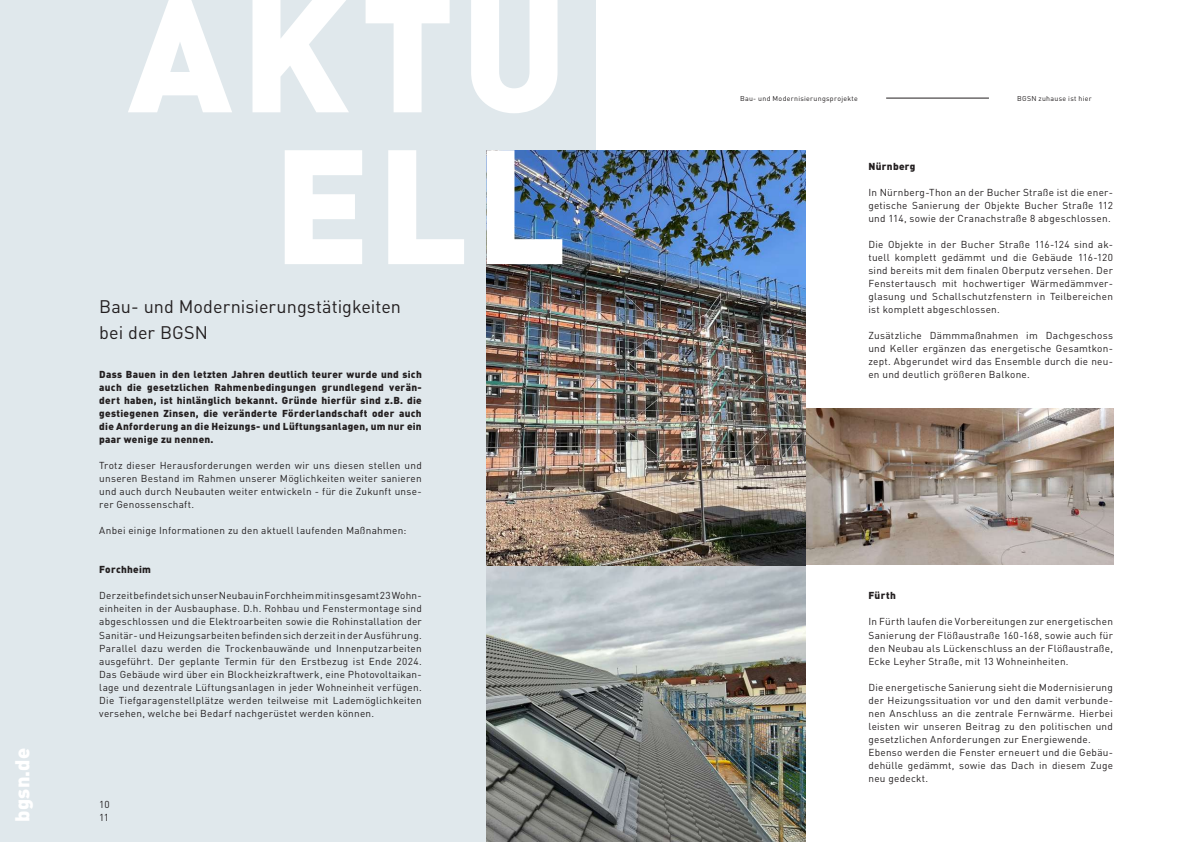
<style>
.page{position:relative;width:1191px;height:842px;background:#fff}
.page>*{position:absolute;margin:0;border:0;box-sizing:border-box;transform-origin:0 0}
.t1{font:900 20px "DIN Pro";letter-spacing:.01em;color:#fff}
.t2{font:18px/26px "DIN Pro";letter-spacing:.005em;color:#231f20}
.t3{font:10px/13px "DIN Pro";letter-spacing:.025em;color:#231f20;text-align:justify}
.t4{font:900 10px/13px "DIN Pro";letter-spacing:.03em;color:#231f20;text-align:justify}
.t5{font:7px "DIN Pro";letter-spacing:.04em;color:#231f20}
</style>
<div class="page">
<div style="left:0;top:0;width:595px;height:842px;background:#e0e8ec"></div>
<hr style="left:886px;top:98px;width:103px;height:1px;background:#231f20">
<img style="left:805px;top:409px;width:308px;height:156px">
<img style="left:486px;top:150px;width:319px;height:692px">
<svg style="left:285px;top:150px;width:179px;height:114px"></svg>
<svg style="left:128px;top:0;width:429px;height:113px"></svg>
<img style="left:486px;top:150px;width:76px;height:114px">
<h1 class="t1" style="left:6px;top:822px;width:76px;rotate:-90deg">bgsn.de</h1>
<h2 class="t2" style="left:99px;top:293px;width:303px">Bau- und Modernisierungstätigkeiten bei der BGSN</h2>
<p class="t4" style="left:99px;top:368px;width:324px">Dass Bauen in den letzten Jahren deutlich teurer wurde und sich auch die gesetzlichen Rahmenbedingungen grundlegend verän&shy;dert haben, ist hinlänglich bekannt. Gründe hierfür sind z.B. die gestiegenen Zinsen, die veränderte Förderlandschaft oder auch die Anforderung an die Heizungs- und Lüftungsanlagen, um nur ein paar wenige zu nennen.</p>
<p class="t3" style="left:99px;top:459px;width:324px">Trotz dieser Herausforderungen werden wir uns diesen stellen und unseren Bestand im Rahmen unserer Möglichkeiten weiter sanieren und auch durch Neubauten weiter entwickeln - für die Zukunft unse&shy;rer Genossenschaft.</p>
<p class="t3" style="left:99px;top:524px;width:309px">Anbei einige Informationen zu den aktuell laufenden Maßnahmen:</p>
<p class="t4" style="left:99px;top:563px;width:53px">Forchheim</p>
<p class="t3" style="left:99px;top:589px;width:324px">Derzeit befindet sich unser Neubau in Forchheim mit insgesamt 23 Wohn&shy;einheiten in der Ausbauphase. D.h. Rohbau und Fenstermontage sind abgeschlossen und die Elektroarbeiten sowie die Rohinstallation der Sanitär- und Heizungsarbeiten befinden sich derzeit in der Ausführung.<br>Parallel dazu werden die Trockenbauwände und Innenputzarbeiten ausgeführt. Der geplante Termin für den Erstbezug ist Ende 2024.<br>Das Gebäude wird über ein Blockheizkraftwerk, eine Photovoltaikan&shy;lage und dezentrale Lüftungsanlagen in jeder Wohneinheit verfügen.<br>Die Tiefgaragenstellplätze werden teilweise mit Lademöglichkeiten versehen, welche bei Bedarf nachgerüstet werden können.</p>
<p class="t3" style="left:99px;top:797px;width:12px">10<br>11</p>
<p class="t5" style="left:740px;top:93px;width:119px">Bau- und Modernisierungsprojekte</p>
<p class="t5" style="left:1017px;top:93px;width:76px">BGSN zuhause ist hier</p>
<p class="t4" style="left:868px;top:160px;width:49px">Nürnberg</p>
<p class="t3" style="left:868px;top:186px;width:246px">In Nürnberg-Thon an der Bucher Straße ist die ener&shy;getische Sanierung der Objekte Bucher Straße 112 und 114, sowie der Cranachstraße 8 abgeschlossen.</p>
<p class="t3" style="left:868px;top:238px;width:246px">Die Objekte in der Bucher Straße 116-124 sind ak&shy;tuell komplett gedämmt und die Gebäude 116-120 sind bereits mit dem finalen Oberputz versehen. Der Fenstertausch mit hochwertiger Wärmedämmver&shy;glasung und Schallschutzfenstern in Teilbereichen ist komplett abgeschlossen.</p>
<p class="t3" style="left:868px;top:329px;width:246px">Zusätzliche Dämmmaßnahmen im Dachgeschoss und Keller ergänzen das energetische Gesamtkon&shy;zept. Abgerundet wird das Ensemble durch die neu&shy;en und deutlich größeren Balkone.</p>
<p class="t4" style="left:868px;top:589px;width:29px">Fürth</p>
<p class="t3" style="left:868px;top:615px;width:246px">In Fürth laufen die Vorbereitungen zur energetischen Sanierung der Flößaustraße 160-168, sowie auch für den Neubau als Lückenschluss an der Flößaustraße, Ecke Leyher Straße, mit 13 Wohneinheiten.</p>
<p class="t3" style="left:868px;top:680px;width:246px;text-align:left">Die energetische Sanierung sieht die Modernisierung der Heizungssituation vor und den damit verbunde&shy;nen Anschluss an die zentrale Fernwärme. Hierbei leisten wir unseren Beitrag zu den politischen und gesetzlichen Anforderungen zur Energiewende.<br>Ebenso werden die Fenster erneuert und die Gebäu&shy;dehülle gedämmt, sowie das Dach in diesem Zuge neu gedeckt.</p>
</div>
